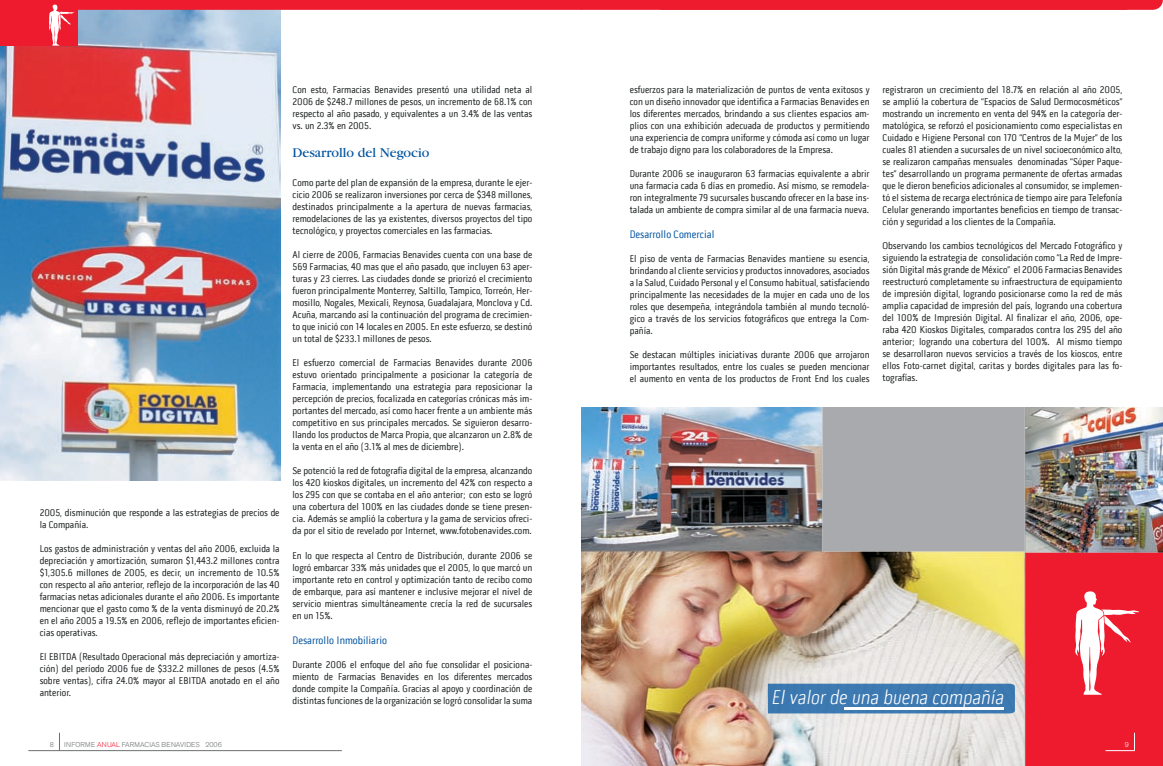
<style>
.page{position:relative;width:1163px;height:766px;background:#fff}
.page>*{position:absolute;margin:0;border:0;box-sizing:border-box;transform-origin:0 0}
.t1{font:20.1px "Pill Gothic 300 mg Light Obq";color:#fff}
.t2{font:14px "Garamond";color:#0053a0}
.t3{font:11px "Pill Gothic 300 mg";color:#0053a0}
.t4{font:10px/12px "Pill Gothic 300 mg";color:#181c1d;text-align:justify}
.t5{font:300 7px "Akzidenz Grotesk BE";color:#6d6f71}
.s1{color:#ed1b2d}
</style>
<div class="page">
<img style="left:0;top:10px;width:280px;height:470px">
<hr style="left:28px;top:750px;width:314px;height:1px;background:#6d6f71">
<div style="left:1px;top:0;width:580px;height:10px;background:#ed1b2d"></div>
<div style="left:0;top:0;width:77px;height:46px;background:#ed1b2d"></div>
<svg style="left:49px;top:4px;width:25px;height:42px"></svg>
<div style="left:581px;top:0;width:571px;height:10px;background:#ed1b2d"></div>
<img style="left:581px;top:407px;width:581px;height:358px">
<div style="left:767px;top:683px;width:247px;height:30px;background:#3d7ab2"></div>
<hr style="left:844px;top:707px;width:159px;height:3px;background:#fff">
<svg style="left:59px;top:732px;width:1px;height:18px"></svg>
<svg style="left:1105px;top:732px;width:30px;height:19px"></svg>
<p class="t4" style="left:40px;top:506px;width:241px">2005, disminución que responde a las estrategias de precios de la Compañía.</p>
<p class="t4" style="left:40px;top:542px;width:241px">Los gastos de administración y ventas del año 2006, excluida la depreciación y amortización, sumaron $1,443.2 millones contra $1,305.6 millones de 2005, es decir, un incremento de 10.5% con respecto al año anterior, reflejo de la incorporación de las 40 farmacias netas adicionales durante el año 2006. Es importante mencionar que el gasto como % de la venta disminuyó de 20.2% en el año 2005 a 19.5% en 2006, reflejo de importantes eficien&shy;cias operativas.</p>
<p class="t4" style="left:40px;top:650px;width:241px">El EBITDA (Resultado Operacional más depreciación y amortiza&shy;ción) del período 2006 fue de $332.2 millones de pesos (4.5% sobre ventas), cifra 24.0% mayor al EBITDA anotado en el año anterior.</p>
<p class="t4" style="left:292px;top:83px;width:241px">Con esto, Farmacias Benavides presentó una utilidad neta al 2006 de $248.7 millones de pesos, un incremento de 68.1% con respecto al año pasado, y equivalentes a un 3.4% de las ventas vs. un 2.3% en 2005.</p>
<h2 class="t2" style="left:292px;top:146px;width:138px">Desarrollo del Negocio</h2>
<p class="t4" style="left:292px;top:177px;width:241px">Como parte del plan de expansión de la empresa, durante le ejer&shy;cicio 2006 se realizaron inversiones por cerca de $348 millones, destinados principalmente a la apertura de nuevas farmacias, remodelaciones de las ya existentes, diversos proyectos del tipo tecnológico, y proyectos comerciales en las farmacias.</p>
<p class="t4" style="left:292px;top:249px;width:241px">Al cierre de 2006, Farmacias Benavides cuenta con una base de 569 Farmacias, 40 mas que el año pasado, que incluyen 63 aper&shy;turas y 23 cierres. Las ciudades donde se priorizó el crecimiento fueron principalmente Monterrey, Saltillo, Tampico, Torreón, Her&shy;mosillo, Nogales, Mexicali, Reynosa, Guadalajara, Monclova y Cd.<br>Acuña, marcando así la continuación del programa de crecimien&shy;to que inició con 14 locales en 2005. En este esfuerzo, se destinó un total de $233.1 millones de pesos.</p>
<p class="t4" style="left:292px;top:357px;width:241px">El esfuerzo comercial de Farmacias Benavides durante 2006 estuvo orientado principalmente a posicionar la categoría de Farmacia, implementando una estrategia para reposicionar la percepción de precios, focalizada en categorías crónicas más im&shy;portantes del mercado, así como hacer frente a un ambiente más competitivo en sus principales mercados. Se siguieron desarro&shy;llando los productos de Marca Propia, que alcanzaron un 2.8% de la venta en el año (3.1% al mes de diciembre).</p>
<p class="t4" style="left:292px;top:465px;width:241px">Se potenció la red de fotografía digital de la empresa, alcanzando los 420 kioskos digitales, un incremento del 42% con respecto a los 295 con que se contaba en el año anterior; con esto se logró una cobertura del 100% en las ciudades donde se tiene presen&shy;cia. Además se amplió la cobertura y la gama de servicios ofreci&shy;da por el sitio de revelado por Internet, www.fotobenavides.com.</p>
<p class="t4" style="left:292px;top:549px;width:241px">En lo que respecta al Centro de Distribución, durante 2006 se logró embarcar 33% más unidades que el 2005, lo que marcó un importante reto en control y optimización tanto de recibo como de embarque, para así mantener e inclusive mejorar el nivel de servicio mientras simultáneamente crecía la red de sucursales en un 15%.</p>
<p class="t3" style="left:292px;top:633px;width:96px">Desarrollo Inmobiliario</p>
<p class="t4" style="left:292px;top:658px;width:241px">Durante 2006 el enfoque del año fue consolidar el posiciona&shy;miento de Farmacias Benavides en los diferentes mercados donde compite la Compañía. Gracias al apoyo y coordinación de distintas funciones de la organización se logró consolidar la suma</p>
<p class="t5" style="left:64px;top:740px;width:159px">INFORME <span class="s1">ANUAL</span> FARMACIAS BENAVIDES 2006</p>
<p class="t4" style="left:629px;top:83px;width:241px">esfuerzos para la materialización de puntos de venta exitosos y con un diseño innovador que identifica a Farmacias Benavides en los diferentes mercados, brindando a sus clientes espacios am&shy;plios con una exhibición adecuada de productos y permitiendo una experiencia de compra uniforme y cómoda así como un lugar de trabajo digno para los colaboradores de la Empresa.</p>
<p class="t4" style="left:629px;top:167px;width:241px">Durante 2006 se inauguraron 63 farmacias equivalente a abrir una farmacia cada 6 días en promedio. Así mismo, se remodela&shy;ron integralmente 79 sucursales buscando ofrecer en la base ins&shy;talada un ambiente de compra similar al de una farmacia nueva.</p>
<p class="t3" style="left:629px;top:227px;width:86px">Desarrollo Comercial</p>
<p class="t4" style="left:629px;top:252px;width:241px">El piso de venta de Farmacias Benavides mantiene su esencia, brindando al cliente servicios y productos innovadores, asociados a la Salud, Cuidado Personal y el Consumo habitual, satisfaciendo principalmente las necesidades de la mujer en cada uno de los roles que desempeña, integrándola también al mundo tecnoló&shy;gico a través de los servicios fotográficos que entrega la Com&shy;pañía.</p>
<p class="t4" style="left:629px;top:348px;width:241px">Se destacan múltiples iniciativas durante 2006 que arrojaron importantes resultados, entre los cuales se pueden mencionar el aumento en venta de los productos de Front End los cuales</p>
<p class="t4" style="left:882px;top:83px;width:241px">registraron un crecimiento del 18.7% en relación al año 2005, se amplió la cobertura de “Espacios de Salud Dermocosméticos” mostrando un incremento en venta del 94% en la categoría der&shy;matológica, se reforzó el posicionamiento como especialistas en Cuidado e Higiene Personal con 170 “Centros de la Mujer” de los cuales 81 atienden a sucursales de un nivel socioeconómico alto, se realizaron campañas mensuales denominadas “Súper Paque&shy;tes” desarrollando un programa permanente de ofertas armadas que le dieron beneficios adicionales al consumidor, se implemen&shy;tó el sistema de recarga electrónica de tiempo aire para Telefonía Celular generando importantes beneficios en tiempo de transac&shy;ción y seguridad a los clientes de la Compañía.</p>
<p class="t4" style="left:882px;top:239px;width:241px">Observando los cambios tecnológicos del Mercado Fotográfico y siguiendo la estrategia de consolidación como “La Red de Impre&shy;sión Digital más grande de México” el 2006 Farmacias Benavides reestructuró completamente su infraestructura de equipamiento de impresión digital, logrando posicionarse como la red de más amplia capacidad de impresión del país, logrando una cobertura del 100% de Impresión Digital. Al finalizar el año, 2006, ope&shy;raba 420 Kioskos Digitales, comparados contra los 295 del año anterior; logrando una cobertura del 100%. Al mismo tiempo se desarrollaron nuevos servicios a través de los kioscos, entre ellos Foto-carnet digital, caritas y bordes digitales para las fo&shy;tografías.</p>
<h1 class="t1" style="left:771px;top:686px;width:234px">El valor de una buena compañía</h1>
</div>
